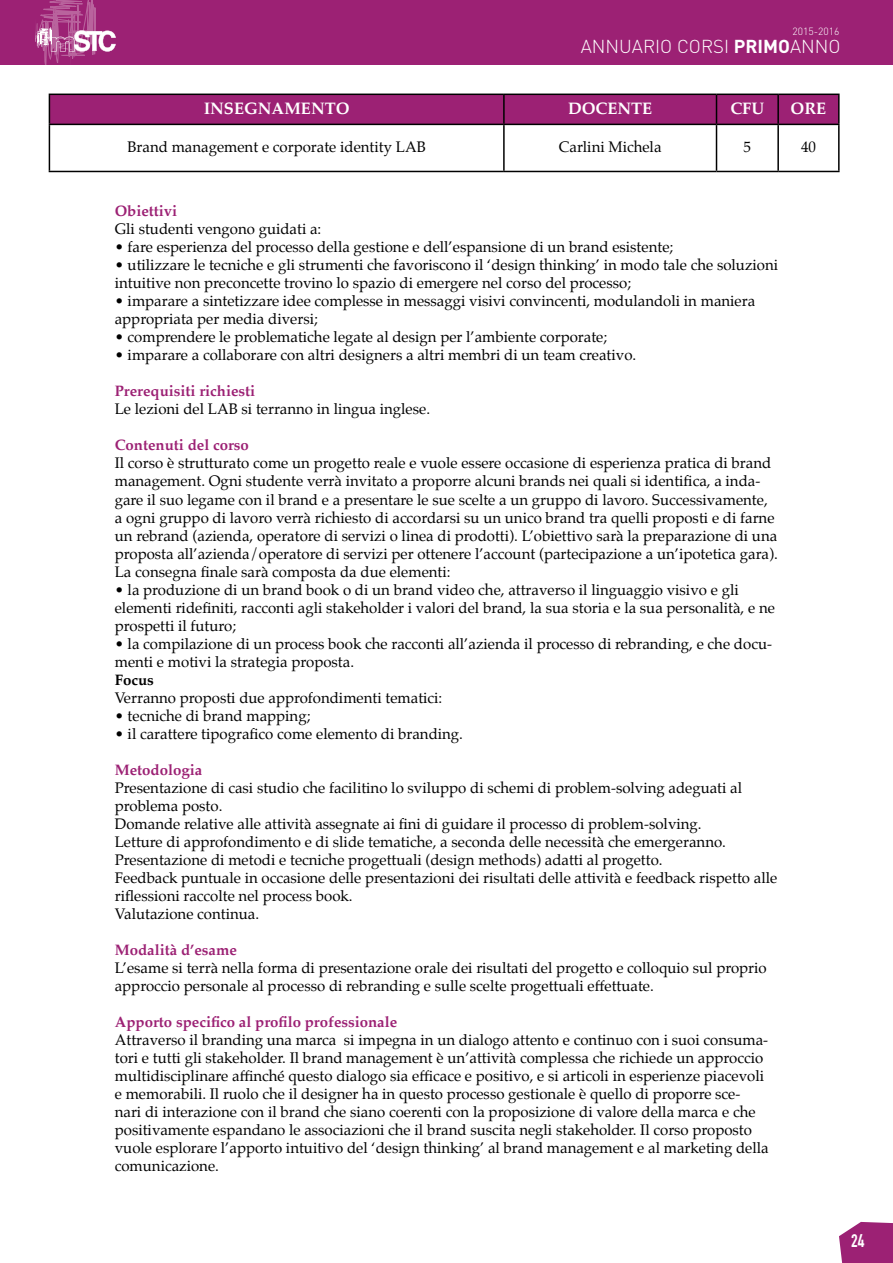
<style>
.page{position:relative;width:893px;height:1263px;background:#fff}
.page>*{position:absolute;margin:0;border:0;box-sizing:border-box;transform-origin:0 0}
.t1{font:300 18.45px "DIN";color:#fff}
.t2{font:700 17.85px "DIN Condensed";color:#fff}
.t3{font:700 16.5px "Palatino";color:#fff}
.t4{font:15px/18px "Palatino";color:#000}
.t5{font:700 15px "Palatino";color:#9c2174}
.t6{font:700 15px "Palatino";color:#000}
.t7{font:300 10.35px "DIN";color:#fff}
.s1{font-weight:700}
</style>
<div class="page">
<svg style="left:839px;top:1222px;width:54px;height:41px;background:#a53681"></svg>
<div style="left:0;top:0;width:893px;height:65px;background:#9c2174"></div>
<svg style="left:35px;top:0;width:81px;height:65px"></svg>
<svg style="left:49px;top:94px;width:789px;height:30px;background:#941f6e"></svg>
<hr style="left:778px;top:94px;width:62px;height:1px;background:#000">
<hr style="left:777px;top:95px;width:2px;height:29px;background:#000">
<hr style="left:838px;top:95px;width:2px;height:29px;background:#000">
<hr style="left:49px;top:124px;width:455px;height:1px;background:#000">
<hr style="left:49px;top:125px;width:1px;height:46px;background:#000">
<hr style="left:504px;top:124px;width:212px;height:1px;background:#000">
<hr style="left:503px;top:125px;width:2px;height:46px;background:#000">
<hr style="left:716px;top:124px;width:62px;height:1px;background:#000">
<hr style="left:716px;top:125px;width:1px;height:46px;background:#000">
<hr style="left:778px;top:124px;width:62px;height:1px;background:#000">
<hr style="left:777px;top:125px;width:2px;height:46px;background:#000">
<hr style="left:838px;top:125px;width:2px;height:46px;background:#000">
<hr style="left:49px;top:171px;width:455px;height:1px;background:#000">
<hr style="left:504px;top:171px;width:212px;height:1px;background:#000">
<hr style="left:716px;top:171px;width:62px;height:1px;background:#000">
<hr style="left:778px;top:171px;width:62px;height:1px;background:#000">
<p class="t7" style="left:793px;top:25px;width:49px">2015-2016</p>
<p class="t1" style="left:581px;top:35px;width:261px">ANNUARIO CORSI <span class="s1">PRIMO</span>ANNO</p>
<p class="t3" style="left:204px;top:94px;width:147px">INSEGNAMENTO</p>
<p class="t3" style="left:568px;top:94px;width:86px">DOCENTE</p>
<p class="t3" style="left:730px;top:94px;width:35px">CFU</p>
<p class="t3" style="left:791px;top:94px;width:37px">ORE</p>
<p class="t4" style="left:127px;top:138px;width:300px">Brand management e corporate identity LAB</p>
<p class="t4" style="left:559px;top:138px;width:104px">Carlini Michela</p>
<p class="t4" style="left:744px;top:138px;width:9px">5</p>
<p class="t4" style="left:801px;top:138px;width:16px">40</p>
<p class="t5" style="left:115px;top:199px;width:64px">Obiettivi</p>
<p class="t4" style="left:115px;top:220px;width:208px">Gli studenti vengono guidati a:</p>
<p class="t4" style="left:115px;top:238px;width:560px">• fare esperienza del processo della gestione e dell’espansione di un brand esistente;</p>
<p class="t4" style="left:115px;top:256px;width:665px">• utilizzare le tecniche e gli strumenti che favoriscono il ‘design thinking’ in modo tale che soluzioni intuitive non preconcette trovino lo spazio di emergere nel corso del processo;</p>
<p class="t4" style="left:115px;top:292px;width:642px">• imparare a sintetizzare idee complesse in messaggi visivi convincenti, modulandoli in maniera appropriata per media diversi;</p>
<p class="t4" style="left:115px;top:328px;width:494px">• comprendere le problematiche legate al design per l’ambiente corporate;</p>
<p class="t4" style="left:115px;top:346px;width:523px">• imparare a collaborare con altri designers a altri membri di un team creativo.</p>
<p class="t5" style="left:115px;top:379px;width:142px">Prerequisiti richiesti</p>
<p class="t4" style="left:115px;top:400px;width:317px">Le lezioni del LAB si terranno in lingua inglese.</p>
<p class="t5" style="left:115px;top:433px;width:136px">Contenuti del corso</p>
<p class="t4" style="left:115px;top:454px;width:664px">Il corso è strutturato come un progetto reale e vuole essere occasione di esperienza pratica di brand management. Ogni studente verrà invitato a proporre alcuni brands nei quali si identifica, a inda&shy;gare il suo legame con il brand e a presentare le sue scelte a un gruppo di lavoro. Successivamente, a ogni gruppo di lavoro verrà richiesto di accordarsi su un unico brand tra quelli proposti e di farne un rebrand (azienda, operatore di servizi o linea di prodotti). L’obiettivo sarà la preparazione di una proposta all’azienda/operatore di servizi per ottenere l’account (partecipazione a un’ipotetica gara).<br>La consegna finale sarà composta da due elementi:</p>
<p class="t4" style="left:115px;top:580px;width:662px">• la produzione di un brand book o di un brand video che, attraverso il linguaggio visivo e gli elementi ridefiniti, racconti agli stakeholder i valori del brand, la sua storia e la sua personalità, e ne prospetti il futuro;</p>
<p class="t4" style="left:115px;top:634px;width:659px">• la compilazione di un process book che racconti all’azienda il processo di rebranding, e che docu&shy;menti e motivi la strategia proposta.</p>
<p class="t6" style="left:115px;top:667px;width:41px">Focus</p>
<p class="t4" style="left:115px;top:688px;width:329px">Verranno proposti due approfondimenti tematici:</p>
<p class="t4" style="left:115px;top:706px;width:197px">• tecniche di brand mapping;</p>
<p class="t4" style="left:115px;top:724px;width:350px">• il carattere tipografico come elemento di branding.</p>
<p class="t5" style="left:115px;top:757px;width:89px">Metodologia</p>
<p class="t4" style="left:115px;top:778px;width:664px">Presentazione di casi studio che facilitino lo sviluppo di schemi di problem-solving adeguati al problema posto.<br>Domande relative alle attività assegnate ai fini di guidare il processo di problem-solving.<br>Letture di approfondimento e di slide tematiche, a seconda delle necessità che emergeranno.<br>Presentazione di metodi e tecniche progettuali (design methods) adatti al progetto.<br>Feedback puntuale in occasione delle presentazioni dei risultati delle attività e feedback rispetto alle riflessioni raccolte nel process book.<br>Valutazione continua.</p>
<p class="t5" style="left:115px;top:937px;width:124px">Modalità d’esame</p>
<p class="t4" style="left:115px;top:958px;width:653px">L’esame si terrà nella forma di presentazione orale dei risultati del progetto e colloquio sul proprio approccio personale al processo di rebranding e sulle scelte progettuali effettuate.</p>
<p class="t5" style="left:115px;top:1009px;width:284px">Apporto specifico al profilo professionale</p>
<p class="t4" style="left:115px;top:1030px;width:655px">Attraverso il branding una marca si impegna in un dialogo attento e continuo con i suoi consuma&shy;tori e tutti gli stakeholder. Il brand management è un’attività complessa che richiede un approccio multidisciplinare affinché questo dialogo sia efficace e positivo, e si articoli in esperienze piacevoli e memorabili. Il ruolo che il designer ha in questo processo gestionale è quello di proporre sce&shy;nari di interazione con il brand che siano coerenti con la proposizione di valore della marca e che positivamente espandano le associazioni che il brand suscita negli stakeholder. Il corso proposto vuole esplorare l’apporto intuitivo del ‘design thinking’ al brand management e al marketing della comunicazione.</p>
<p class="t2" style="left:851px;top:1230px;width:15px">24</p>
</div>
